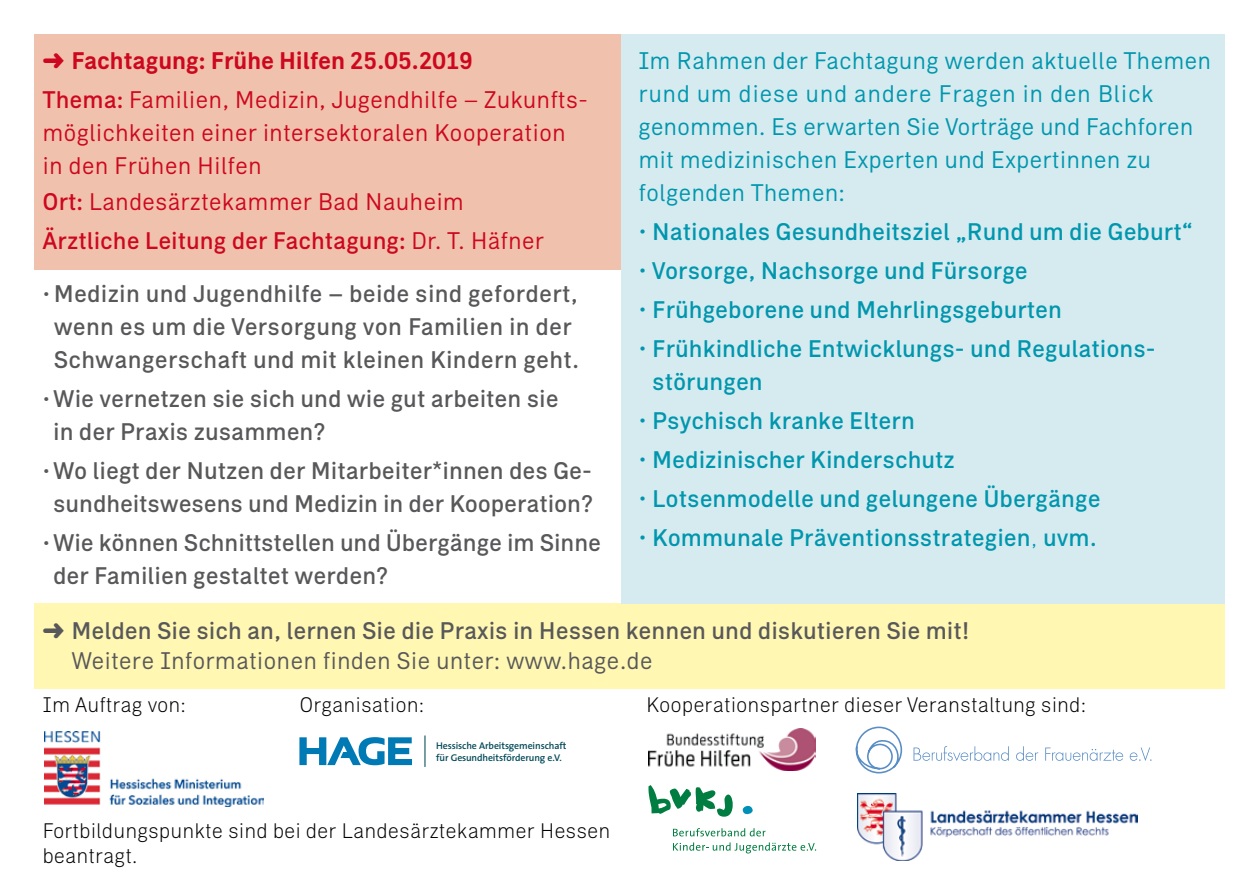
<style>
.page{position:relative;width:1259px;height:893px;background:#fff}
.page>*{position:absolute;margin:0;border:0;box-sizing:border-box;transform-origin:0 0}
.t1{font:500 24px/33px "Zimmer";color:#58585a}
.t2{font:500 24px/33px "Zimmer";color:#0096ae}
.t3{font:24px/39px "Zimmer";color:#cd071e}
.t4{font:24px/33px "Zimmer";color:#0096ae}
.t5{font:300 21px/25.2px "Zimmer";color:#000}
.t6{font:600 9.9px/11.7px "The Sans";letter-spacing:-.01em;color:#004857}
.s1{font-weight:700}
.s2{font-weight:500}
.s3{font-size:22.5px}
.s4{font-weight:300}
.s5{font-weight:400}
</style>
<div class="page">
<div style="left:34px;top:604px;width:1191px;height:85px;background:#fff7b2"></div>
<div style="left:34px;top:34px;width:587px;height:236px;background:#f0c2ad"></div>
<div style="left:621px;top:34px;width:604px;height:570px;background:#d5ebef"></div>
<img style="left:648px;top:729px;width:167px;height:41px">
<svg style="left:742px;top:805px;width:11px;height:10px"></svg>
<svg style="left:648px;top:785px;width:84px;height:32px"></svg>
<svg style="left:673px;top:842px;width:143px;height:11px"></svg>
<svg style="left:673px;top:828px;width:92px;height:8px"></svg>
<img style="left:857px;top:793px;width:280px;height:67px">
<svg style="left:855px;top:727px;width:48px;height:46px"></svg>
<svg style="left:913px;top:746px;width:95px;height:15px"></svg>
<svg style="left:1016px;top:746px;width:22px;height:15px"></svg>
<svg style="left:1045px;top:747px;width:78px;height:14px"></svg>
<svg style="left:1129px;top:747px;width:22px;height:14px"></svg>
<svg style="left:299px;top:737px;width:113px;height:28px"></svg>
<hr style="left:424px;top:735px;width:1px;height:32px;background:#004857">
<img style="left:44px;top:731px;width:219px;height:75px">
<p class="t3" style="left:43px;top:41px;width:547px">➜ <span class="s1">Fachtagung: Frühe Hilfen 25.05.2019<br></span><span class="s2">Thema:</span> Familien, Medizin, Jugendhilfe – Zukunfts-</p>
<p class="t3" style="left:43px;top:116px;width:525px;line-height:33px">möglichkeiten einer intersektoralen Kooperation in den Frühen Hilfen</p>
<p class="t3" style="left:43px;top:182px;width:503px"><span class="s2">Ort:</span> Landesärztekammer Bad Nauheim<br><span class="s2">Ärztliche Leitung der Fachtagung:</span> Dr. T. Häfner</p>
<p class="t1" style="left:43px;top:277px;width:538px;text-align:center"><span class="s3">•</span> Medizin und Jugendhilfe – beide sind gefordert, wenn es um die Versorgung von Familien in der<br>Schwangerschaft und mit kleinen Kindern geht.</p>
<p class="t1" style="left:53px;top:382px;width:507px;text-indent:-11px"><span class="s3">•</span> Wie vernetzen sie sich und wie gut arbeiten sie in der Praxis zusammen?</p>
<p class="t1" style="left:43px;top:454px;width:552px;text-align:center"><span class="s3">•</span> Wo liegt der Nutzen der Mitarbeiter*innen des Ge&shy;sundheitswesens und Medizin in der Kooperation?</p>
<p class="t1" style="left:53px;top:526px;width:549px;text-indent:-10px"><span class="s3">•</span> Wie können Schnittstellen und Übergänge im Sinne der Familien gestaltet werden?</p>
<p class="t4" style="left:638px;top:44px;width:574px">Im Rahmen der Fachtagung werden aktuelle Themen rund um diese und andere Fragen in den Blick genommen. Es erwarten Sie Vorträge und Fachforen mit medizinischen Experten und Expertinnen zu folgenden Themen:</p>
<p class="t2" style="left:638px;top:215px;width:556px">• Nationales Gesundheitsziel „Rund um die Geburt“</p>
<p class="t2" style="left:638px;top:254px;width:391px">• Vorsorge, Nachsorge und Fürsorge</p>
<p class="t2" style="left:638px;top:293px;width:425px">• Frühgeborene und Mehrlingsgeburten</p>
<p class="t2" style="left:652px;top:332px;width:505px;text-indent:-14px">• Frühkindliche Entwicklungs- und Regulations&shy;störungen</p>
<p class="t2" style="left:638px;top:404px;width:278px">• Psychisch kranke Eltern</p>
<p class="t2" style="left:638px;top:443px;width:318px">• Medizinischer Kinderschutz</p>
<p class="t2" style="left:638px;top:482px;width:464px">• Lotsenmodelle und gelungene Übergänge</p>
<p class="t2" style="left:638px;top:521px;width:460px">• Kommunale Präventionsstrategien<span class="s4">,</span> uvm.</p>
<p class="t1" style="left:71px;top:616px;width:899px;line-height:30px;text-indent:-29px">➜ Melden Sie sich an, lernen Sie die Praxis in Hessen kennen und diskutieren Sie mit!<br><span class="s5">Weitere Informationen finden Sie unter: www.hage.de</span></p>
<p class="t5" style="left:299px;top:692px;width:126px">Organisation:</p>
<p class="t5" style="left:646px;top:692px;width:441px">Kooperationspartner dieser Veranstaltung sind:</p>
<p class="t6" style="left:436px;top:739px;width:132px">Hessische Arbeitsgemeinschaft für Gesundheitsförderung e.V.</p>
<p class="t5" style="left:43px;top:692px;width:145px">Im Auftrag von:</p>
<p class="t5" style="left:43px;top:818px;width:569px">Fortbildungspunkte sind bei der Landesärztekammer Hessen beantragt.</p>
</div>
